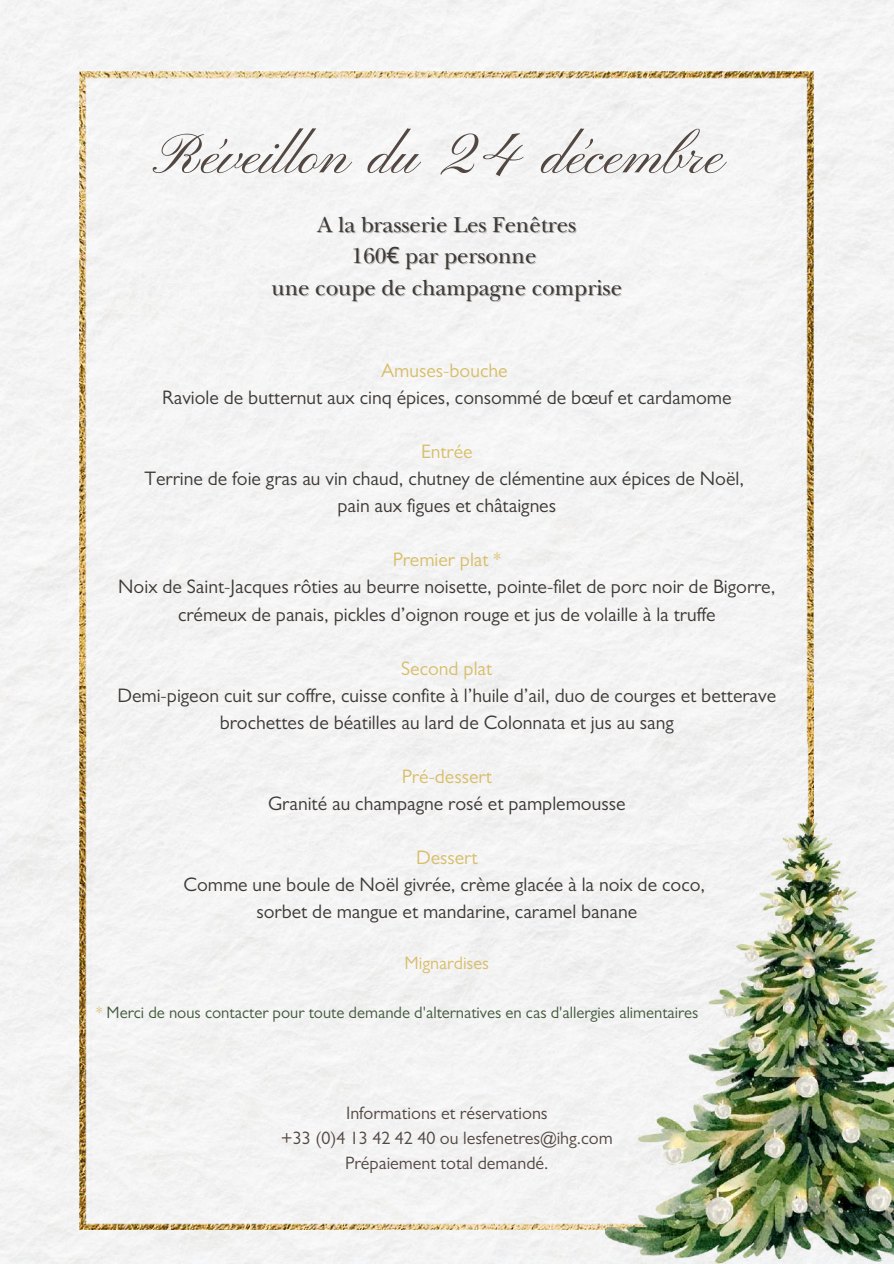
<style>
.page{position:relative;width:894px;height:1264px;background:#fff}
.page>*{position:absolute;margin:0;border:0;box-sizing:border-box;transform-origin:0 0}
.t1{font:57.3px "Pinyon Script";color:#534741}
.t2{font:22.5px/31.5px "New Baskerville";color:#3d3935;text-align:center}
.t3{font:19.65px/27px "Gill Sans";color:#3d3935;text-align:center}
.t4{font:19.65px "Gill Sans";color:#d8be6a}
.t5{font:18.15px "Gill Sans";color:#d8be6a}
.t6{font:18px/24.8px "Gill Sans";color:#534741;text-align:center}
.t7{font:16.65px "Gill Sans";color:#405a3a}
.s1{font-family:"Noto Sans"}
.s2{color:#d8be6a}
</style>
<div class="page">
<div style="left:0;top:0;width:893px;height:1263px;background:#f4f4f4"></div>
<div style="left:80px;top:72px;width:733px;height:614px;background:#f4f4f4"></div>
<div style="left:80px;top:686px;width:733px;height:543px;background:#f3f3f3"></div>
<img style="left:605px;top:817px;width:288px;height:446px">
<h1 class="t1" style="left:161px;top:123px;width:566px">Réveil on du 24 décembre</h1>
<p class="t2" style="left:271px;top:209px;width:352px">A la brasserie Les Fenêtres<br>160<span class="s1">€</span> par personne<br>une coupe de champagne comprise</p>
<p class="t4" style="left:381px;top:364px;width:128px">Amuses-bouche</p>
<p class="t3" style="left:162px;top:387px;width:570px">Raviole de butternut aux cinq épices, consommé de bœuf et cardamome</p>
<p class="t4" style="left:421px;top:445px;width:53px">Entrée</p>
<p class="t3" style="left:144px;top:468px;width:601px">Terrine de foie gras au vin chaud, chutney de clémentine aux épices de Noël, pain aux figues et châtaignes</p>
<p class="t4" style="left:392px;top:553px;width:110px">Premier plat *</p>
<p class="t3" style="left:118px;top:576px;width:658px">Noix de Saint-Jacques rôties au beurre noisette, pointe-filet de porc noir de Bigorre, crémeux de panais, pickles d’oignon rouge et jus de volaille à la truffe</p>
<p class="t4" style="left:401px;top:661px;width:92px">Second plat</p>
<p class="t3" style="left:117px;top:684px;width:660px">Demi-pigeon cuit sur coffre, cuisse confite à l’huile d’ail, duo de courges et betterave brochettes de béatilles au lard de Colonnata et jus au sang</p>
<p class="t4" style="left:401px;top:769px;width:91px">Pré-dessert</p>
<p class="t3" style="left:268px;top:792px;width:359px">Granité au champagne rosé et pamplemousse</p>
<p class="t4" style="left:416px;top:850px;width:63px">Dessert</p>
<p class="t3" style="left:183px;top:873px;width:523px">Comme une boule de Noël givrée, crème glacée à la noix de coco, sorbet de mangue et mandarine, caramel banane</p>
<p class="t5" style="left:404px;top:957px;width:86px">Mignardises</p>
<p class="t7" style="left:96px;top:1006px;width:603px"><span class="s2">*</span> Merci de nous contacter pour toute demande d'alternatives en cas d'allergies alimentaires</p>
<p class="t6" style="left:281px;top:1103px;width:333px">Informations et réservations<br>+33 (0)4 13 42 42 40 ou lesfenetres@ihg.com<br>Prépaiement total demandé.</p>
</div>
